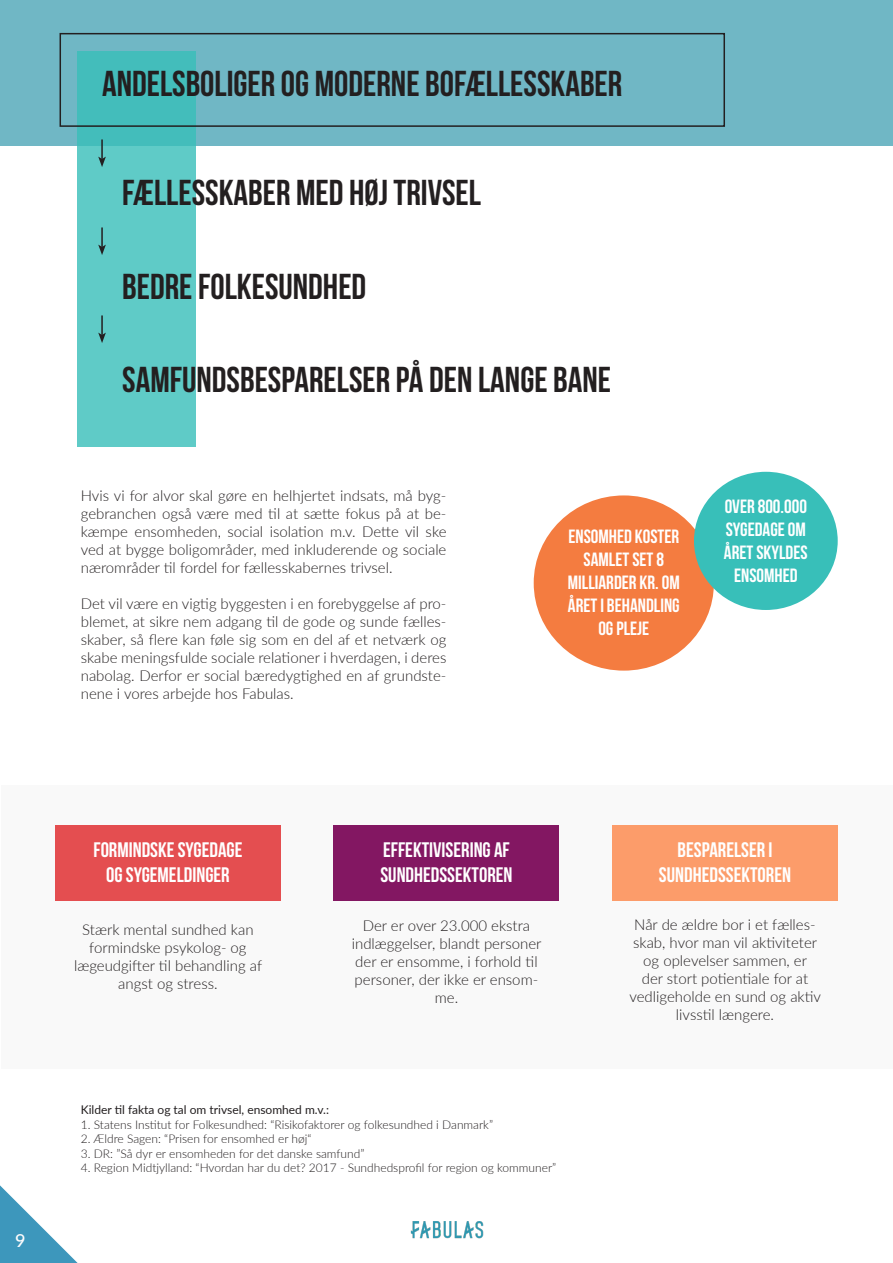
<style>
.page{position:relative;width:893px;height:1263px;background:#fff}
.page>*{position:absolute;margin:0;border:0;box-sizing:border-box;transform-origin:0 0}
.t1{font:36px "Bebas Neue";color:#231f20}
.t2{font:21px "Bebas Neue";color:#fff}
.t3{font:19.2px/23.1px "Bebas Neue";color:#fff;text-align:center}
.t4{font:500 18px "Lato";color:#fefcfd}
.t5{font:300 15px/18px "Lato";color:#231f20;text-align:center}
.t6{font:300 12px "Lato";color:#231f20}
.t7{font:12px "Lato";color:#231f20}
</style>
<div class="page">
<div style="left:1px;top:785px;width:891px;height:283px;background:#f9f9f9"></div>
<div style="left:55px;top:825px;width:226px;height:75px;background:#e44e50"></div>
<div style="left:334px;top:825px;width:225px;height:75px;background:#831762"></div>
<div style="left:612px;top:825px;width:226px;height:75px;background:#fc9c6a"></div>
<div style="left:0;top:0;width:893px;height:146px;background:#70b7c5"></div>
<div style="left:77px;top:51px;width:119px;height:395px;background:linear-gradient(to bottom,#49c0be,#68cfcb)"></div>
<div style="left:534px;top:495px;width:180px;height:176px;background:#f47c40;border-radius:50%"></div>
<div style="left:694px;top:472px;width:144px;height:138px;background:#38bfb9;border-radius:50%"></div>
<img style="left:410px;top:1221px;width:74px;height:18px">
<svg style="left:0;top:1185px;width:78px;height:78px"></svg>
<div style="left:60px;top:33px;width:665px;height:94px;border:2px solid #231f20"></div>
<hr style="left:101px;top:139px;width:2px;height:20px;background:#231f20">
<svg style="left:98px;top:157px;width:8px;height:10px"></svg>
<hr style="left:101px;top:227px;width:2px;height:20px;background:#231f20">
<svg style="left:98px;top:245px;width:8px;height:10px"></svg>
<hr style="left:101px;top:315px;width:2px;height:20px;background:#231f20">
<svg style="left:98px;top:333px;width:8px;height:10px"></svg>
<p class="t1" style="left:102px;top:63px;width:522px">ANDELSBOLIGER OG MODERNE BOFÆLLESSKABER</p>
<p class="t1" style="left:122px;top:173px;width:360px">FÆLLESSKABER MED HØJ TRIVSEL</p>
<p class="t1" style="left:122px;top:266px;width:246px">BEDRE FOLKESUNDHED</p>
<p class="t1" style="left:122px;top:360px;width:490px">SAMFUNDSBESPARELSER PÅ DEN LANGE BANE</p>
<p class="t5" style="left:81px;top:486px;width:367px;text-align:justify">Hvis vi for alvor skal gøre en helhjertet indsats, må byg&shy;gebranchen også være med til at sætte fokus på at be&shy;kæmpe ensomheden, social isolation m.v. Dette vil ske ved at bygge boligområder, med inkluderende og sociale nærområder til fordel for fællesskabernes trivsel.</p>
<p class="t5" style="left:81px;top:594px;width:367px;text-align:justify">Det vil være en vigtig byggesten i en forebyggelse af pro&shy;blemet, at sikre nem adgang til de gode og sunde fælles&shy;skaber, så flere kan føle sig som en del af et netværk og skabe meningsfulde sociale relationer i hverdagen, i deres nabolag. Derfor er social bæredygtighed en af grundste&shy;nene i vores arbejde hos Fabulas.</p>
<p class="t3" style="left:568px;top:525px;width:114px">ENSOMHED KOSTER<br>SAMLET SET 8<br>MILLIARDER KR. OM<br>ÅRET I BEHANDLING<br>OG PLEJE</p>
<p class="t3" style="left:724px;top:494px;width:85px">OVER 800.000<br>SYGEDAGE OM<br>ÅRET SKYLDES<br>ENSOMHED</p>
<p class="t4" style="left:15px;top:1228px;width:12px">9</p>
<p class="t2" style="left:93px;top:838px;width:151px">FORMINDSKE SYGEDAGE</p>
<p class="t2" style="left:106px;top:863px;width:125px">OG SYGEMELDINGER</p>
<p class="t2" style="left:383px;top:838px;width:128px">EFFEKTIVISERING AF</p>
<p class="t2" style="left:380px;top:863px;width:134px">SUNDHEDSSEKTOREN</p>
<p class="t5" style="left:74px;top:920px;width:190px">Stærk mental sundhed kan formindske psykolog- og lægeudgifter til behandling af angst og stress.</p>
<p class="t5" style="left:352px;top:916px;width:191px">Der er over 23.000 ekstra indlæggelser, blandt personer der er ensomme, i forhold til personer, der ikke er ensom&shy;me.</p>
<p class="t7" style="left:81px;top:1101px;width:250px">Kilder til fakta og tal om trivsel, ensomhed m.v.:</p>
<p class="t6" style="left:81px;top:1116px;width:414px">1. Statens Institut for Folkesundhed: “Risikofaktorer og folkesundhed i Danmark”</p>
<p class="t6" style="left:81px;top:1130px;width:232px">2. Ældre Sagen: “Prisen for ensomhed er høj“</p>
<p class="t6" style="left:81px;top:1145px;width:285px">3. DR: ”Så dyr er ensomheden for det danske samfund”</p>
<p class="t6" style="left:81px;top:1159px;width:477px">4. Region Midtjylland: “Hvordan har du det? 2017 - Sundhedsprofil for region og kommuner”</p>
<p class="t2" style="left:678px;top:838px;width:96px">BESPARELSER I</p>
<p class="t2" style="left:659px;top:863px;width:134px">SUNDHEDSSEKTOREN</p>
<p class="t5" style="left:629px;top:915px;width:193px">Når de ældre bor i et fælles&shy;skab, hvor man vil aktiviteter og oplevelser sammen, er<br>der stort potientiale for at vedligeholde en sund og aktiv livsstil længere.</p>
</div>
